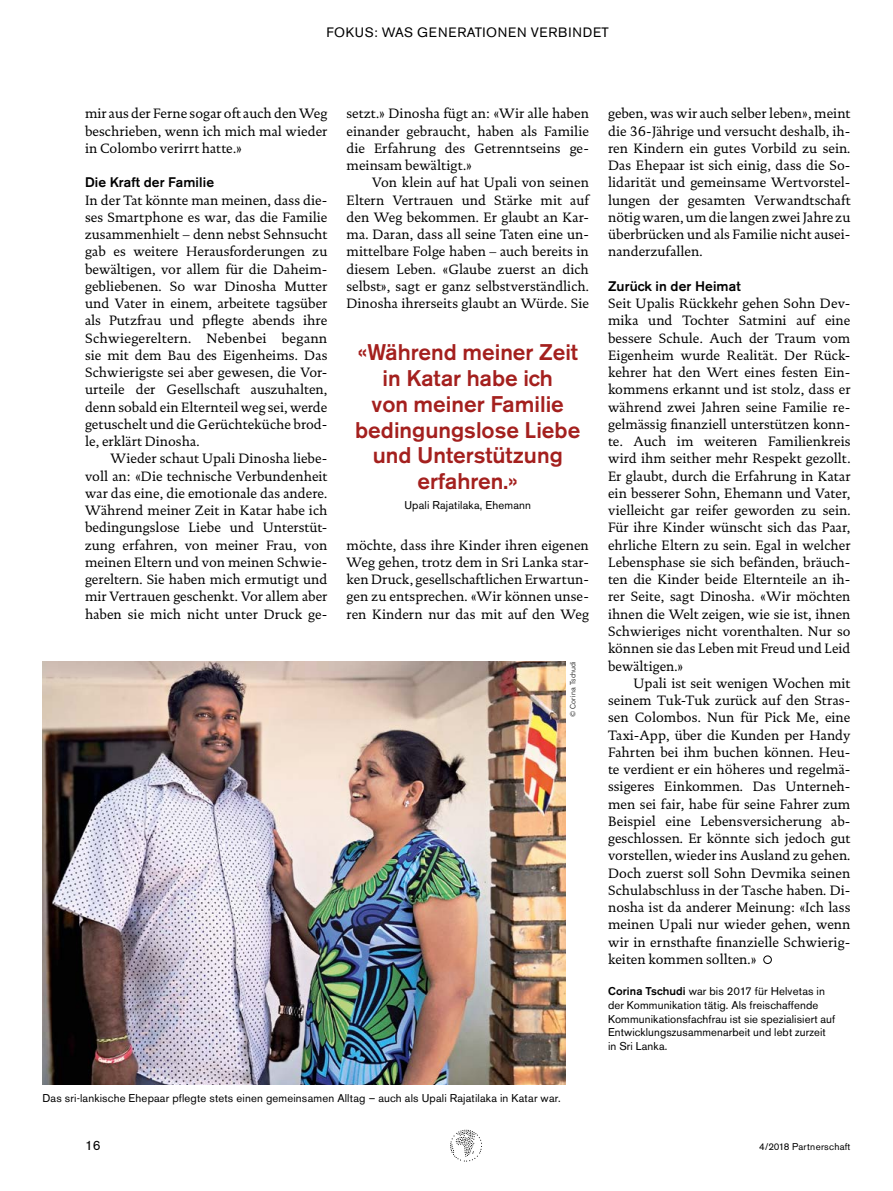
<style>
.page{position:relative;width:893px;height:1191px;background:#fff}
.page>*{position:absolute;margin:0;border:0;box-sizing:border-box;transform-origin:0 0}
.t1{font:500 22.5px/25.8px "Akzidenz Grotesk BE";color:#a4201e;text-align:center}
.t2{font:13.8px/17.2px "DTL Documenta TOT";color:#000;text-align:justify}
.t3{font:500 13.8px "Akzidenz Grotesk BE";letter-spacing:.01em;color:#000}
.t4{font:13.5px "Akzidenz Grotesk BE";letter-spacing:.045em;color:#000}
.t5{font:11.25px/13.8px "Akzidenz Grotesk BE";letter-spacing:.01em;color:#000}
.t6{font:9.75px "Akzidenz Grotesk BE";letter-spacing:.02em;color:#000}
.t7{font:300 7.5px "Akzidenz Grotesk BE";letter-spacing:.02em;color:#000}
.s1{font-weight:500}
</style>
<div class="page">
<svg style="left:450px;top:1129px;width:32px;height:32px"></svg>
<img style="left:43px;top:661px;width:523px;height:423px">
<div style="left:763px;top:955px;width:9px;height:9px;border:1px solid #000;border-radius:50%"></div>
<p class="t4" style="left:327px;top:25px;width:284px">FOKUS: WAS GENERATIONEN VERBINDET</p>
<p class="t2" style="left:85px;top:105px;width:244px">mir aus der Ferne sogar oft auch den Weg beschrieben, wenn ich mich mal wieder in Colombo verirrt hatte.»</p>
<p class="t3" style="left:85px;top:174px;width:131px">Die Kraft der Familie</p>
<p class="t2" style="left:85px;top:191px;width:244px">In der Tat könnte man meinen, dass die&shy;ses Smartphone es war, das die Familie zusammenhielt – denn nebst Sehnsucht gab es weitere Herausforderungen zu bewältigen, vor allem für die Daheim&shy;gebliebenen. So war Dinosha Mutter und Vater in einem, arbeitete tagsüber als Putzfrau und pflegte abends ihre Schwiegereltern. Nebenbei begann sie mit dem Bau des Eigenheims. Das Schwierigste sei aber gewesen, die Vor&shy;urteile der Gesellschaft auszuhalten, denn sobald ein Elternteil weg sei, werde getuschelt und die Gerüchteküche brod&shy;le, erklärt Dinosha.</p>
<p class="t2" style="left:85px;top:450px;width:244px;text-indent:26px">Wieder schaut Upali Dinosha liebe&shy;voll an: «Die technische Verbundenheit war das eine, die emotionale das andere.<br>Während meiner Zeit in Katar habe ich bedingungslose Liebe und Unterstüt&shy;zung erfahren, von meiner Frau, von meinen Eltern und von meinen Schwie&shy;gereltern. Sie haben mich ermutigt und mir Vertrauen geschenkt. Vor allem aber haben sie mich nicht unter Druck ge-</p>
<p class="t2" style="left:347px;top:105px;width:244px">setzt.» Dinosha fügt an: «Wir alle haben einander gebraucht, haben als Familie die Erfahrung des Getrenntseins ge&shy;meinsam bewältigt.»</p>
<p class="t2" style="left:347px;top:174px;width:244px;text-indent:26px">Von klein auf hat Upali von seinen Eltern Vertrauen und Stärke mit auf den Weg bekommen. Er glaubt an Kar&shy;ma. Daran, dass all seine Taten eine un&shy;mittelbare Folge haben – auch bereits in diesem Leben. «Glaube zuerst an dich selbst», sagt er ganz selbstverständlich.<br>Dinosha ihrerseits glaubt an Würde. Sie</p>
<h1 class="t1" style="left:355px;top:339px;width:227px">«Während meiner Zeit in Katar habe ich<br>von meiner Familie bedingungslose Liebe und Unterstützung erfahren.»</h1>
<p class="t5" style="left:404px;top:498px;width:128px">Upali Rajatilaka, Ehemann</p>
<p class="t2" style="left:347px;top:536px;width:244px">möchte, dass ihre Kinder ihren eigenen Weg gehen, trotz dem in Sri Lanka star&shy;ken Druck, gesellschaftlichen Erwartun&shy;gen zu entsprechen. «Wir können unse&shy;ren Kindern nur das mit auf den Weg</p>
<p class="t7" style="left:569px;top:717px;width:58px;rotate:-90deg">© Corina Tschudi</p>
<p class="t5" style="left:43px;top:1091px;width:520px">Das sri-lankische Ehepaar pflegte stets einen gemeinsamen Alltag – auch als Upali Rajatilaka in Katar war.</p>
<p class="t2" style="left:608px;top:105px;width:244px">geben, was wir auch selber leben», meint die 36-Jährige und versucht deshalb, ih&shy;ren Kindern ein gutes Vorbild zu sein.<br>Das Ehepaar ist sich einig, dass die So&shy;lidarität und gemeinsame Wertvorstel&shy;lungen der gesamten Verwandtschaft nötig waren, um die langen zwei Jahre zu überbrücken und als Familie nicht ausei&shy;nanderzufallen.</p>
<p class="t3" style="left:608px;top:277px;width:134px">Zurück in der Heimat</p>
<p class="t2" style="left:608px;top:295px;width:244px">Seit Upalis Rückkehr gehen Sohn Dev&shy;mika und Tochter Satmini auf eine bessere Schule. Auch der Traum vom Eigenheim wurde Realität. Der Rück&shy;kehrer hat den Wert eines festen Ein&shy;kommens erkannt und ist stolz, dass er während zwei Jahren seine Familie re&shy;gelmässig finanziell unterstützen konn&shy;te. Auch im weiteren Familienkreis wird ihm seither mehr Respekt gezollt.<br>Er glaubt, durch die Erfahrung in Katar ein besserer Sohn, Ehemann und Vater, vielleicht gar reifer geworden zu sein.<br>Für ihre Kinder wünscht sich das Paar, ehrliche Eltern zu sein. Egal in welcher Lebensphase sie sich befänden, bräuch&shy;ten die Kinder beide Elternteile an ih&shy;rer Seite, sagt Dinosha. «Wir möchten ihnen die Welt zeigen, wie sie ist, ihnen Schwieriges nicht vorenthalten. Nur so können sie das Leben mit Freud und Leid bewältigen.»</p>
<p class="t2" style="left:608px;top:674px;width:244px;text-align:left;text-indent:26px">Upali ist seit wenigen Wochen mit seinem Tuk-Tuk zurück auf den Stras&shy;sen Colombos. Nun für Pick Me, eine Taxi-App, über die Kunden per Handy Fahrten bei ihm buchen können. Heu&shy;te verdient er ein höheres und regelmä&shy;ssigeres Einkommen. Das Unterneh&shy;men sei fair, habe für seine Fahrer zum Beispiel eine Lebensversicherung ab&shy;geschlossen. Er könnte sich jedoch gut vorstellen, wieder ins Ausland zu gehen.<br>Doch zuerst soll Sohn Devmika seinen Schulabschluss in der Tasche haben. Di&shy;nosha ist da anderer Meinung: «Ich lass meinen Upali nur wieder gehen, wenn wir in ernsthafte finanzielle Schwierig&shy;keiten kommen sollten.»</p>
<p class="t5" style="left:608px;top:984px;width:229px"><span class="s1">Corina Tschudi</span> war bis 2017 für Helvetas in der Kommunikation tätig. Als freischaffende Kommunikationsfachfrau ist sie spezialisiert auf Entwicklungszusammenarbeit und lebt zurzeit in Sri Lanka.</p>
<p class="t4" style="left:85px;top:1137px;width:17px">16</p>
<p class="t6" style="left:759px;top:1140px;width:93px">4/2018 Partnerschaft</p>
</div>
